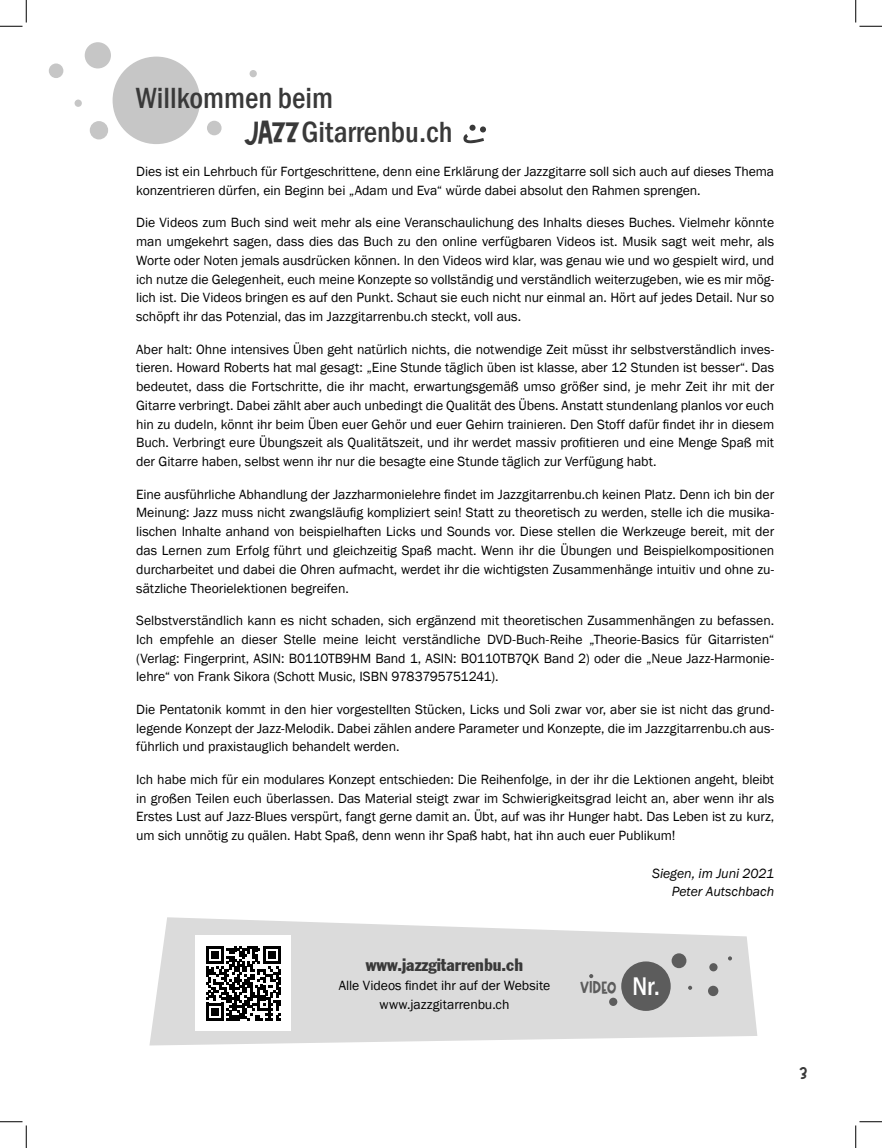
<style>
.page{position:relative;width:882px;height:1148px;background:#fff}
.page>*{position:absolute;margin:0;border:0;box-sizing:border-box;transform-origin:0 0}
.t1{font:500 condensed 30px "Franklin Gothic";color:#393939}
.t2{font:17.5px "Franklin Gothic Condensed S Si Condensed";color:#393939}
.t3{font:16.88px "Bamk";letter-spacing:-.025em;color:#5c5c5c}
.t4{font:16.25px "Bamk";color:#393939}
.t5{font:13.75px/18.8px "Franklin Gothic";letter-spacing:-.005em;color:#000;text-align:justify}
.t6{font:italic 13.75px/18.8px "Franklin Gothic";letter-spacing:-.005em;color:#000;text-align:right}
.s1{font-family:"Bamk";font-weight:400;font-stretch:normal}
.s2{font-family:"Franklin Gothic";font-weight:500;font-stretch:condensed;font-size:26.25px;color:#fff}
</style>
<div class="page">
<div style="left:113px;top:57px;width:87px;height:87px;background:#c6c6c6;border-radius:50%"></div>
<div style="left:85px;top:42px;width:26px;height:26px;background:#c6c6c6;border-radius:50%"></div>
<div style="left:207px;top:121px;width:14px;height:14px;background:#c6c6c6;border-radius:50%"></div>
<div style="left:49px;top:63px;width:14px;height:15px;background:#c6c6c6;border-radius:50%"></div>
<div style="left:75px;top:100px;width:7px;height:7px;background:#c6c6c6;border-radius:50%"></div>
<div style="left:90px;top:121px;width:18px;height:18px;background:#c6c6c6;border-radius:50%"></div>
<div style="left:249px;top:70px;width:8px;height:7px;background:#c6c6c6;border-radius:50%"></div>
<svg style="left:463px;top:125px;width:23px;height:18px"></svg>
<svg style="left:149px;top:917px;width:608px;height:128px;fill:#dbdbdb"></svg>
<div style="left:621px;top:961px;width:49px;height:49px;background:#5c5c5c;border-radius:50%"></div>
<div style="left:671px;top:953px;width:15px;height:15px;background:#5c5c5c;border-radius:50%"></div>
<div style="left:609px;top:997px;width:8px;height:8px;background:#5c5c5c;border-radius:50%"></div>
<div style="left:709px;top:963px;width:8px;height:8px;background:#5c5c5c;border-radius:50%"></div>
<svg style="left:688px;top:985px;width:4px;height:4px"></svg>
<svg style="left:728px;top:956px;width:4px;height:4px"></svg>
<div style="left:708px;top:985px;width:10px;height:11px;background:#5c5c5c;border-radius:50%"></div>
<svg style="left:589px;top:974px;width:4px;height:4px"></svg>
<div style="left:195px;top:935px;width:96px;height:96px;background:#fff"></div>
<svg style="left:206px;top:946px;width:75px;height:74px"></svg>
<svg style="left:0;top:0;width:27px;height:27px"></svg>
<svg style="left:0;top:1121px;width:27px;height:26px"></svg>
<svg style="left:855px;top:0;width:27px;height:27px"></svg>
<svg style="left:855px;top:1121px;width:27px;height:26px"></svg>
<h1 class="t1" style="left:136px;top:79px;width:199px">Willkommen beim</h1>
<h1 class="t1" style="left:245px;top:113px;width:209px"><span class="s1">JAZZ</span>Gitarrenbu.ch</h1>
<p class="t5" style="left:136px;top:162px;width:639px">Dies ist ein Lehrbuch für Fortgeschrittene, denn eine Erklärung der Jazzgitarre soll sich auch auf dieses Thema konzentrieren dürfen, ein Beginn bei „Adam und Eva“ würde dabei absolut den Rahmen sprengen.</p>
<p class="t5" style="left:136px;top:213px;width:639px">Die Videos zum Buch sind weit mehr als eine Veranschaulichung des Inhalts dieses Buches. Vielmehr könnte man umgekehrt sagen, dass dies das Buch zu den online verfügbaren Videos ist. Musik sagt weit mehr, als Worte oder Noten jemals ausdrücken können. In den Videos wird klar, was genau wie und wo gespielt wird, und ich nutze die Gelegenheit, euch meine Konzepte so vollständig und verständlich weiterzugeben, wie es mir mög&shy;lich ist. Die Videos bringen es auf den Punkt. Schaut sie euch nicht nur einmal an. Hört auf jedes Detail. Nur so schöpft ihr das Potenzial, das im Jazzgitarrenbu.ch steckt, voll aus.</p>
<p class="t5" style="left:136px;top:340px;width:639px">Aber halt: Ohne intensives Üben geht natürlich nichts, die notwendige Zeit müsst ihr selbstverständlich inves&shy;tieren. Howard Roberts hat mal gesagt: „Eine Stunde täglich üben ist klasse, aber 12 Stunden ist besser“. Das bedeutet, dass die Fortschritte, die ihr macht, erwartungsgemäß umso größer sind, je mehr Zeit ihr mit der Gitarre verbringt. Dabei zählt aber auch unbedingt die Qualität des Übens. Anstatt stundenlang planlos vor euch hin zu dudeln, könnt ihr beim Üben euer Gehör und euer Gehirn trainieren. Den Stoff dafür findet ihr in diesem Buch. Verbringt eure Übungszeit als Qualitätszeit, und ihr werdet massiv profitieren und eine Menge Spaß mit der Gitarre haben, selbst wenn ihr nur die besagte eine Stunde täglich zur Verfügung habt.</p>
<p class="t5" style="left:136px;top:485px;width:639px">Eine ausführliche Abhandlung der Jazzharmonielehre findet im Jazzgitarrenbu.ch keinen Platz. Denn ich bin der Meinung: Jazz muss nicht zwangsläufig kompliziert sein! Statt zu theoretisch zu werden, stelle ich die musika&shy;lischen Inhalte anhand von beispielhaften Licks und Sounds vor. Diese stellen die Werkzeuge bereit, mit der das Lernen zum Erfolg führt und gleichzeitig Spaß macht. Wenn ihr die Übungen und Beispielkompositionen durcharbeitet und dabei die Ohren aufmacht, werdet ihr die wichtigsten Zusammenhänge intuitiv und ohne zu&shy;sätzliche Theorielektionen begreifen.</p>
<p class="t5" style="left:136px;top:611px;width:639px">Selbstverständlich kann es nicht schaden, sich ergänzend mit theoretischen Zusammenhängen zu befassen.<br>Ich empfehle an dieser Stelle meine leicht verständliche DVD-Buch-Reihe „Theorie-Basics für Gitarristen“ (Verlag: Fingerprint, ASIN: B0110TB9HM Band 1, ASIN: B0110TB7QK Band 2) oder die „Neue Jazz-Harmonie&shy;lehre“ von Frank Sikora (Schott Music, ISBN 9783795751241).</p>
<p class="t5" style="left:136px;top:700px;width:639px">Die Pentatonik kommt in den hier vorgestellten Stücken, Licks und Soli zwar vor, aber sie ist nicht das grund&shy;legende Konzept der Jazz-Melodik. Dabei zählen andere Parameter und Konzepte, die im Jazzgitarrenbu.ch aus&shy;führlich und praxistauglich behandelt werden.</p>
<p class="t5" style="left:136px;top:770px;width:639px">Ich habe mich für ein modulares Konzept entschieden: Die Reihenfolge, in der ihr die Lektionen angeht, bleibt in großen Teilen euch überlassen. Das Material steigt zwar im Schwierigkeitsgrad leicht an, aber wenn ihr als Erstes Lust auf Jazz-Blues verspürt, fangt gerne damit an. Übt, auf was ihr Hunger habt. Das Leben ist zu kurz, um sich unnötig zu quälen. Habt Spaß, denn wenn ihr Spaß habt, hat ihn auch euer Publikum!</p>
<p class="t6" style="left:652px;top:864px;width:124px">Siegen, im Juni 2021<br>Peter Autschbach</p>
<p class="t2" style="left:366px;top:954px;width:159px">www.jazzgitarrenbu.ch</p>
<p class="t5" style="left:339px;top:976px;width:213px;text-align:center">Alle Videos findet ihr auf der Website www.jazzgitarrenbu.ch</p>
<p class="t3" style="left:580px;top:976px;width:81px">VIDEO <span class="s2">Nr.</span></p>
<p class="t4" style="left:799px;top:1063px;width:10px">3</p>
</div>
